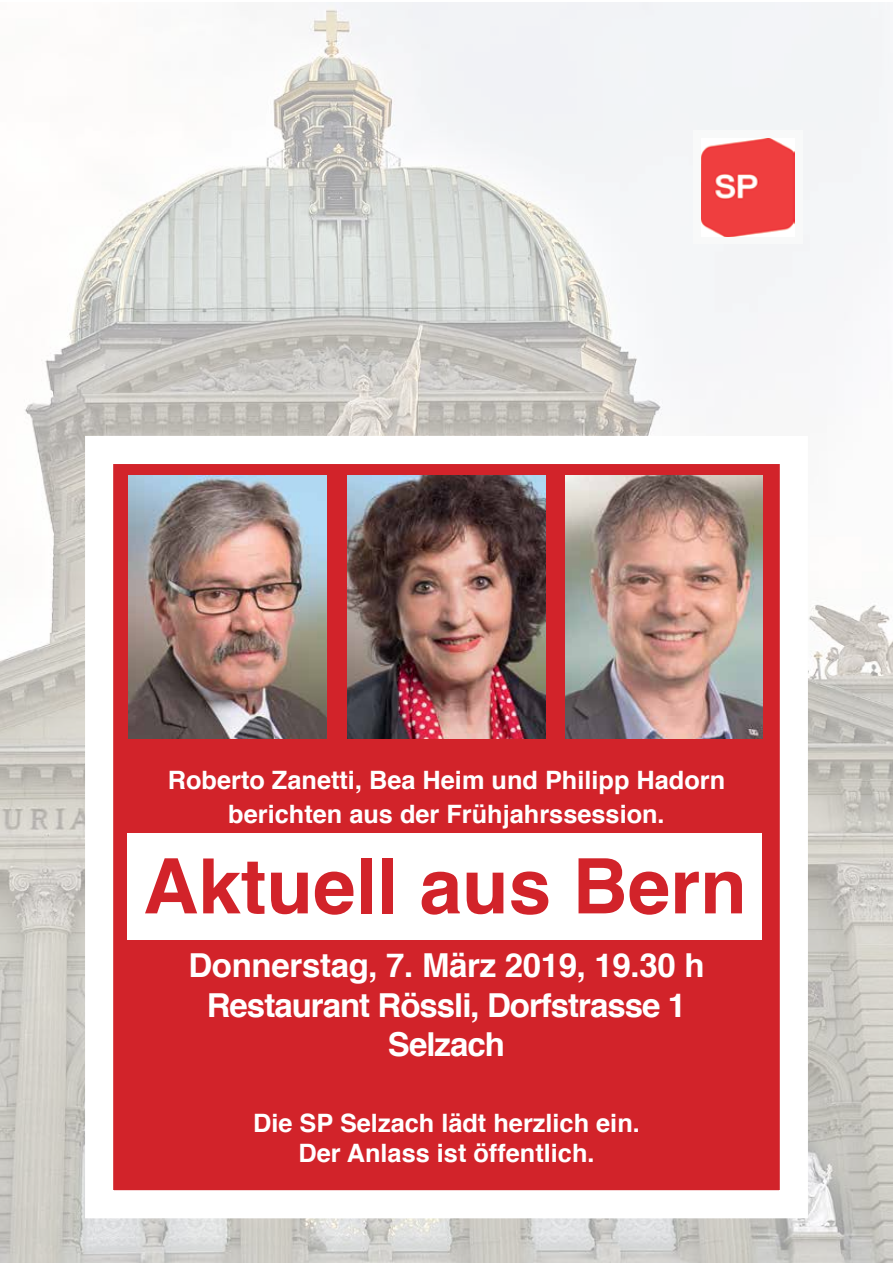
<style>
.page{position:relative;width:893px;height:1263px;background:#fff}
.page>*{position:absolute;margin:0;border:0;box-sizing:border-box;transform-origin:0 0}
.t1{font:700 76.5px "Helvetica";color:#d2232a}
.t2{font:700 33px/39.6px "Helvetica";letter-spacing:-.03em;color:#fff;text-align:center}
.t3{font:700 25.35px/33.8px "Helvetica";color:#fff;text-align:center}
</style>
<div class="page">
<img style="left:0;top:3px;width:893px;height:1260px">
<div style="left:693px;top:130px;width:109px;height:114px;background:#f8f9f9"></div>
<img style="left:701px;top:139px;width:93px;height:98px">
<div style="left:99px;top:450px;width:695px;height:754px;background:#d2232a"></div>
<div style="left:85px;top:436px;width:723px;height:782px;border:28px solid #fff"></div>
<div style="left:128px;top:833px;width:634px;height:107px;background:#fff"></div>
<img style="left:129px;top:475px;width:197px;height:264px">
<img style="left:565px;top:475px;width:197px;height:263px">
<img style="left:348px;top:475px;width:197px;height:263px">
<p class="t3" style="left:168px;top:764px;width:559px">Roberto Zanetti, Bea Heim und Philipp Hadorn berichten aus der Frühjahrssession.</p>
<h1 class="t1" style="left:143px;top:825px;width:605px">Aktuell aus Bern</h1>
<h2 class="t2" style="left:188px;top:946px;width:518px">Donnerstag, 7. März 2019, 19.30 h<br>Restaurant Rössli, Dorfstrasse 1<br>Selzach</h2>
<p class="t3" style="left:253px;top:1108px;width:388px;line-height:30.5px">Die SP Selzach lädt herzlich ein.<br>Der Anlass ist öffentlich.</p>
</div>
